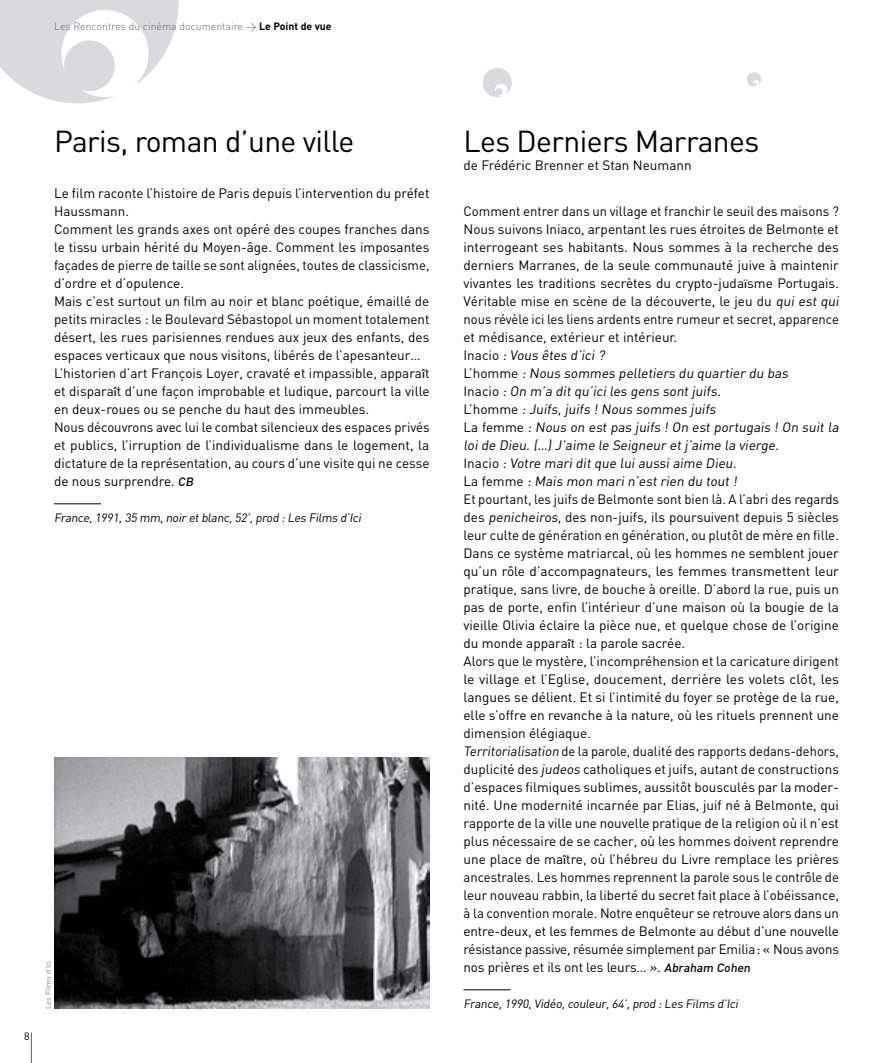
<style>
.page{position:relative;width:893px;height:1063px;background:#fff}
.page>*{position:absolute;margin:0;border:0;box-sizing:border-box;transform-origin:0 0}
.t1{font:30px "DIN";letter-spacing:-.02em;color:#000}
.t2{font:13.5px/18px "DIN";color:#000}
.t3{font:13.5px/18px "DIN Regular Alternate";color:#000}
.t4{font:12px "DIN";color:#000}
.t5{font:300 10.5px "DIN";color:#646567}
.t6{font:7.5px "DIN";color:#878889}
.s1{font-weight:700;color:#000}
.s2{font-family:"Gill Sans"}
.s3{font-weight:500;font-size:12px}
.s4{font-family:"DIN Regular Alternate"}
.s5{font-family:"DIN"}
</style>
<div class="page">
<svg style="left:0;top:0;width:179px;height:103px"></svg>
<svg style="left:747px;top:72px;width:14px;height:15px"></svg>
<svg style="left:483px;top:68px;width:29px;height:29px"></svg>
<hr style="left:31px;top:1033px;width:1px;height:30px;background:#616264">
<hr style="left:54px;top:504px;width:47px;height:1px;background:#000">
<hr style="left:463px;top:990px;width:47px;height:1px;background:#000">
<img style="left:54px;top:758px;width:375px;height:251px">
<p class="t5" style="left:54px;top:20px;width:279px">Les Rencontres du cinéma documentaire &gt; <span class="s1">Le Point de vue</span></p>
<h1 class="t1" style="left:54px;top:122px;width:302px">Paris, roman d’une ville</h1>
<p class="t2" style="left:54px;top:184px;width:377px">Le film raconte l’histoire de Paris depuis l’intervention du préfet Haussmann.<br>Comment les grands axes ont opéré des coupes franches dans le tissu urbain hérité du Moyen-âge. Comment les imposantes façades de pierre de taille se sont alignées, toutes de classicisme, d’ordre et d’opulence.<br>Mais c’est surtout un film au noir et blanc poétique, émaillé de petits miracles : le Boulevard Sébastopol un moment totalement désert, les rues parisiennes rendues aux jeux des enfants, des espaces verticaux que nous visitons, libérés de l’apesanteur… L’historien d’art François Loyer, cravaté et impassible, appara<span class="s2">î</span>t et dispara<span class="s2">î</span>t d’une façon improbable et ludique, parcourt la ville en deux-roues ou se penche du haut des immeubles.<br>Nous découvrons avec lui le combat silencieux des espaces privés et publics, l’irruption de l’individualisme dans le logement, la dictature de la représentation, au cours d’une visite qui ne cesse de nous surprendre. <span class="s3">CB</span></p>
<p class="t4" style="left:54px;top:510px;width:311px">France,1991,35 mm,noir etblanc,52’,prod :Les Films d’Ici</p>
<p class="t6" style="left:44px;top:1009px;width:50px;rotate:-90deg">Les Films d’Ici</p>
<h1 class="t1" style="left:463px;top:122px;width:297px">Les Derniers Marranes</h1>
<p class="t2" style="left:463px;top:156px;width:230px">de Frédéric Brenner et Stan Neumann</p>
<p class="t2" style="left:463px;top:202px;width:379px">Comment entrer dans un village et franchir le seuil des maisons ?<br>Nous suivons Iniaco, arpentant les rues étroites de Belmonte et interrogeant ses habitants. Nous sommes à la recherche des derniers Marranes, de la seule communauté juive à maintenir vivantes les traditions secrètes du crypto-juda<span class="s2">ï</span>sme Portugais.<br>Véritable mise en scène de la découverte, le jeu du <span class="s4">qui est qui </span>nous révèle ici les liens ardents entre rumeur et secret, apparence et médisance, extérieur et intérieur.</p>
<p class="t3" style="left:463px;top:346px;width:379px"><span class="s5">I n a c i o</span> : Vous êtes d’ici ?<br><span class="s5">L’ h o m m e</span> : Nous sommes pelletiers du quartier du bas<br><span class="s5">I n a c i o</span> : On m’a dit qu’ici les gens sont juifs.<br><span class="s5">L’ h o m m e</span> : Juifs, juifs ! Nous sommes juifs<br><span class="s5">La fe m m e</span> : Nous on est pas juifs ! On est portugais ! On suit la loi de Dieu. (…) J’aime le Seigneur et j ’aime la vierge.<br><span class="s5">I n a c i o</span> : Votre mari dit que lui aussi aime Dieu.<br><span class="s5">La fe m m e</span> : Mais mon mari n’est rien du tout !</p>
<p class="t2" style="left:463px;top:490px;width:377px">Et pourtant, les juifs de Belmonte sont bien là. A l’abri des regards des <span class="s4">penicheiros</span>, des non-juifs, ils poursuivent depuis 5 siècles leur culte de génération en génération, ou plutôt de mère en fille.<br>Dans ce système matriarcal, où les hommes ne semblent jouer qu’un rôle d’accompagnateurs, les femmes transmettent leur pratique, sans livre, de bouche à oreille. D’abord la rue, puis un pas de porte, enfin l’intérieur d’une maison où la bougie de la vieille Olivia éclaire la pièce nue, et quelque chose de l’origine du monde appara<span class="s2">î</span>t : la parole sacrée.<br>Alors que le mystère, l’incompréhension et la caricature dirigent le village et l’Eglise, doucement, derrière les volets clôt, les langues se délient. Et si l’intimité du foyer se protège de la rue, elle s’offre en revanche à la nature, où les rituels prennent une dimension élégiaque.<br><span class="s4">Territorialisation</span> de la parole, dualité des rapports dedans-dehors, duplicité des <span class="s4">judeos</span> catholiques et juifs, autant de constructions d’espaces filmiques sublimes, aussitôt bousculés par la moder&shy;nité. Une modernité incarnée par Elias, juif né à Belmonte, qui rapporte de la ville une nouvelle pratique de la religion où il n’est plus nécessaire de se cacher, où les hommes doivent reprendre une place de ma<span class="s2">î</span>tre, où l’hébreu du Livre remplace les prières ancestrales. Les hommes reprennent la parole sous le contrôle de leur nouveau rabbin, la liberté du secret fait place à l’obéissance, à la convention morale. Notre enquêteur se retrouve alors dans un entre-deux, et les femmes de Belmonte au début d’une nouvelle résistance passive, résumée simplement par Emilia: « Nous avons nos prières et ils ont les leurs… ». <span class="s3">Abraham Cohen</span></p>
<p class="t4" style="left:463px;top:996px;width:278px">France,1990,Vidéo,couleur,64’,prod :Les Films d’Ici</p>
</div>
